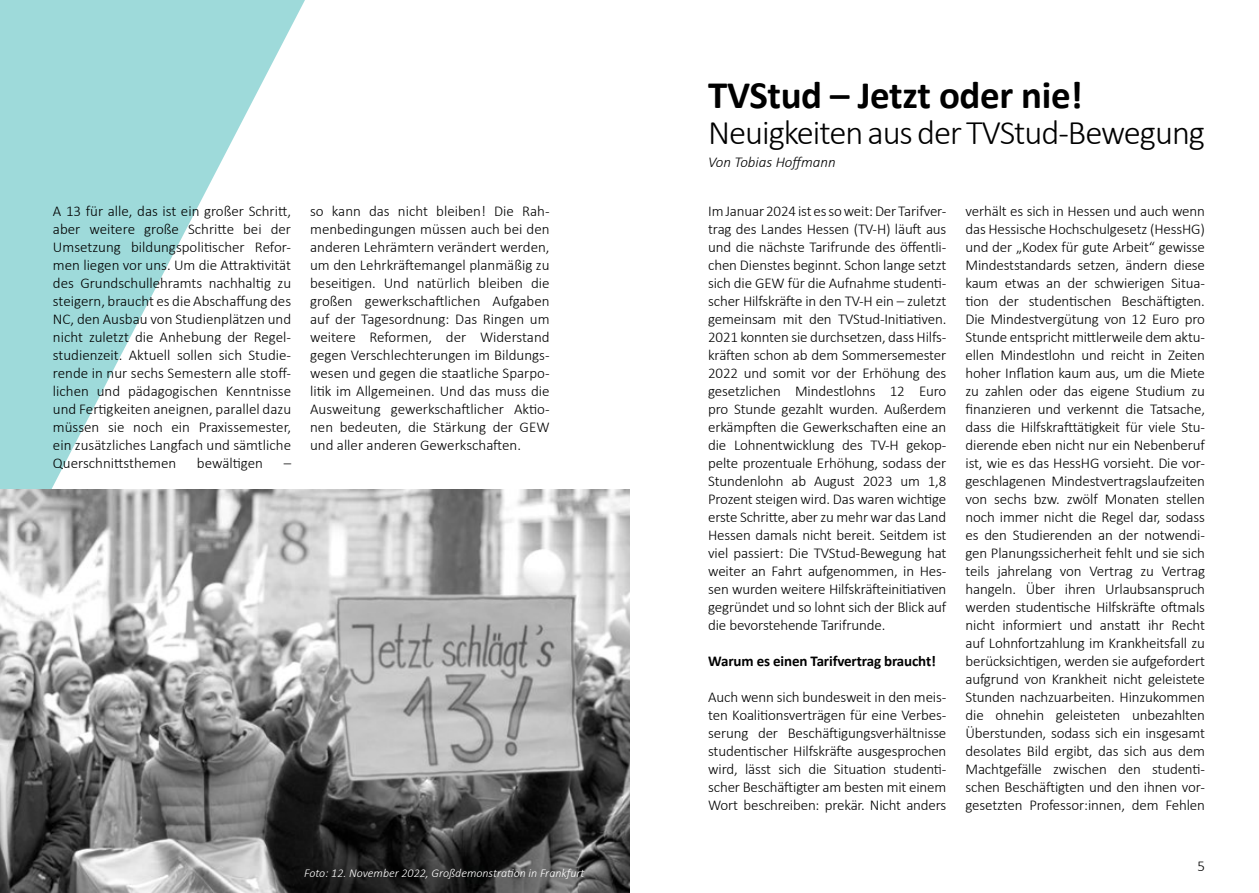
<style>
.page{position:relative;width:1259px;height:893px;background:#fff}
.page>*{position:absolute;margin:0;border:0;box-sizing:border-box;transform-origin:0 0}
.t1{font:700 39px "Calibri";letter-spacing:-.01em;color:#000}
.t2{font:300 34.5px "Calibri";letter-spacing:-.03em;color:#000}
.t3{font:300 15px/18px "Calibri";letter-spacing:-.01em;color:#000;text-align:justify}
.t4{font:700 15px "Calibri";letter-spacing:-.01em;color:#000}
.t5{font:italic 300 15px "Calibri";color:#000}
.t6{font:italic 300 12px "Calibri";color:#fff}
</style>
<div class="page">
<svg style="left:0;top:0;width:305px;height:489px;fill:#9edada"></svg>
<img style="left:0;top:489px;width:629px;height:404px">
<p class="t3" style="left:53px;top:202px;width:240px">A 13 für alle, das ist ein großer Schritt, aber weitere große Schritte bei der Umsetzung bildungspolitischer Refor&shy;men liegen vor uns. Um die Attraktivität des Grundschullehramts nachhaltig zu steigern, braucht es die Abschaffung des NC, den Ausbau von Studienplätzen und nicht zuletzt die Anhebung der Regel&shy;studienzeit. Aktuell sollen sich Studie&shy;rende in nur sechs Semestern alle stoff&shy;lichen und pädagogischen Kenntnisse und Fertigkeiten aneignen, parallel dazu müssen sie noch ein Praxissemester, ein zusätzliches Langfach und sämtliche Querschnittsthemen</p>
<p class="t3" style="left:197px;top:454px;width:68px">bewältigen</p>
<p class="t3" style="left:284px;top:454px;width:9px">–</p>
<h1 class="t1" style="left:708px;top:67px;width:376px">TVStud – Jetzt oder nie!</h1>
<h2 class="t2" style="left:708px;top:111px;width:498px">Neuigkeiten aus der TVStud-Bewegung</h2>
<p class="t5" style="left:708px;top:152px;width:129px">Von Tobias Hoffmann</p>
<p class="t3" style="left:965px;top:202px;width:241px">verhält es sich in Hessen und auch wenn das Hessische Hochschulgesetz (HessHG) und der „Kodex für gute Arbeit“ gewisse Mindeststandards setzen, ändern diese kaum etwas an der schwierigen Situa&shy;tion der studentischen Beschäftigten.<br>Die Mindestvergütung von 12 Euro pro Stunde entspricht mittlerweile dem aktu&shy;ellen Mindestlohn und reicht in Zeiten hoher Inflation kaum aus, um die Miete zu zahlen oder das eigene Studium zu finanzieren und verkennt die Tatsache, dass die Hilfskrafttätigkeit für viele Stu&shy;dierende eben nicht nur ein Nebenberuf ist, wie es das HessHG vorsieht. Die vor&shy;geschlagenen Mindestvertragslaufzeiten von sechs bzw. zwölf Monaten stellen noch immer nicht die Regel dar, sodass es den Studierenden an der notwendi&shy;gen Planungssicherheit fehlt und sie sich teils jahrelang von Vertrag zu Vertrag hangeln. Über ihren Urlaubsanspruch werden studentische Hilfskräfte oftmals nicht informiert und anstatt ihr Recht auf Lohnfortzahlung im Krankheitsfall zu berücksichtigen, werden sie aufgefordert aufgrund von Krankheit nicht geleistete Stunden nachzuarbeiten. Hinzukommen die ohnehin geleisteten unbezahlten Überstunden, sodass sich ein insgesamt desolates Bild ergibt, das sich aus dem Machtgefälle zwischen den studenti&shy;schen Beschäftigten und den ihnen vor&shy;gesetzten Professor:innen, dem Fehlen</p>
<p class="t3" style="left:310px;top:202px;width:241px">so kann das nicht bleiben! Die Rah&shy;menbedingungen müssen auch bei den anderen Lehrämtern verändert werden, um den Lehrkräftemangel planmäßig zu beseitigen. Und natürlich bleiben die großen gewerkschaftlichen Aufgaben auf der Tagesordnung: Das Ringen um weitere Reformen, der Widerstand gegen Verschlechterungen im Bildungs&shy;wesen und gegen die staatliche Sparpo&shy;litik im Allgemeinen. Und das muss die Ausweitung gewerkschaftlicher Aktio&shy;nen bedeuten, die Stärkung der GEW und aller anderen Gewerkschaften.</p>
<p class="t3" style="left:708px;top:202px;width:240px">Im Januar 2024 ist es so weit: Der Tarifver&shy;trag des Landes Hessen (TV-H) läuft aus und die nächste Tarifrunde des öffentli&shy;chen Dienstes beginnt. Schon lange setzt sich die GEW für die Aufnahme studenti&shy;scher Hilfskräfte in den TV-H ein – zuletzt gemeinsam mit den TVStud-Initiativen.<br>2021 konnten sie durchsetzen, dass Hilfs&shy;kräften schon ab dem Sommersemester 2022 und somit vor der Erhöhung des gesetzlichen Mindestlohns 12 Euro pro Stunde gezahlt wurden. Außerdem erkämpften die Gewerkschaften eine an die Lohnentwicklung des TV-H gekop&shy;pelte prozentuale Erhöhung, sodass der Stundenlohn ab August 2023 um 1,8<br>Prozent steigen wird. Das waren wichtige erste Schritte, aber zu mehr war das Land Hessen damals nicht bereit. Seitdem ist viel passiert: Die TVStud-Bewegung hat weiter an Fahrt aufgenommen, in Hes&shy;sen wurden weitere Hilfskräfteinitiativen gegründet und so lohnt sich der Blick auf die bevorstehende Tarifrunde.</p>
<p class="t4" style="left:708px;top:650px;width:229px">Warum es einen Tarifvertrag braucht!</p>
<p class="t3" style="left:708px;top:688px;width:240px">Auch wenn sich bundesweit in den meis&shy;ten Koalitionsverträgen für eine Verbes&shy;serung der Beschäftigungsverhältnisse studentischer Hilfskräfte ausgesprochen wird, lässt sich die Situation studenti&shy;scher Beschäftigter am besten mit einem Wort beschreiben: prekär. Nicht anders</p>
<p class="t6" style="left:304px;top:866px;width:282px">Foto: 12. November 2022, Großdemonstration in Frankfurt</p>
<p class="t3" style="left:1197px;top:857px;width:9px">5</p>
</div>
